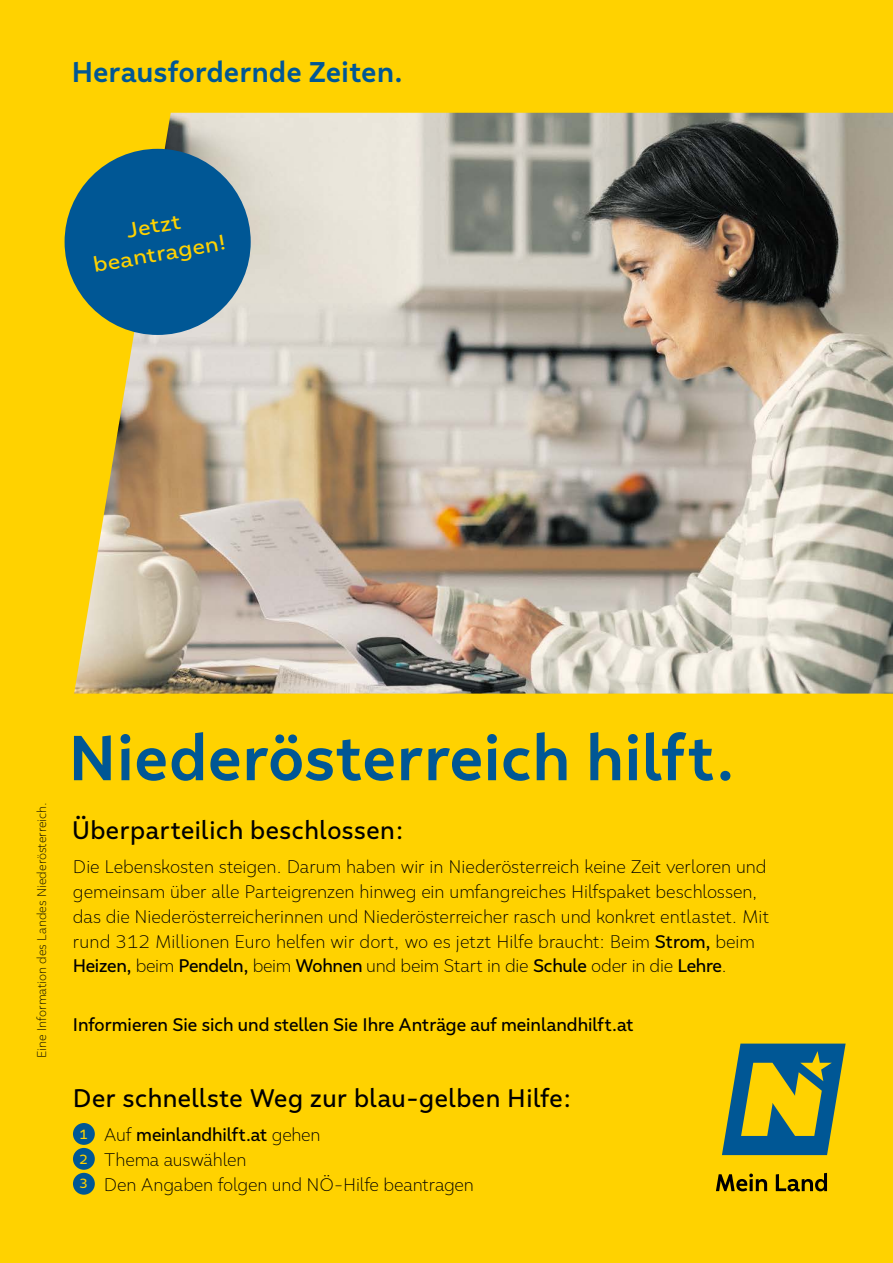
<style>
.page{position:relative;width:893px;height:1263px;background:#ffd200}
.page>*{position:absolute;margin:0;border:0;box-sizing:border-box;transform-origin:0 0}
.t1{font:700 64.2px "Faible";letter-spacing:.02em;color:#005795}
.t2{font:700 28.95px "Faible";letter-spacing:.02em;color:#005795}
.t3{font:500 25.65px "Faible";letter-spacing:.02em;color:#000}
.t4{font:500 21.3px/28.3px "Faible";color:#ffd200;text-align:center;scale:1.11 1}
.t5{font:300 18.45px/24.9px "Faible";letter-spacing:-.005em;color:#000}
.t6{font:500 18.45px "Faible";color:#000}
.t7{font:300 12.9px "Faible";color:#000}
.s1{font-weight:500}
</style>
<div class="page">
<img style="left:74px;top:113px;width:819px;height:580px">
<div style="left:65px;top:149px;width:186px;height:186px;background:#005795;border-radius:50%"></div>
<div style="left:73px;top:1123px;width:22px;height:22px;background:#005795;border-radius:50%"></div>
<div style="left:73px;top:1148px;width:22px;height:22px;background:#005795;border-radius:50%"></div>
<div style="left:73px;top:1173px;width:22px;height:22px;background:#005795;border-radius:50%"></div>
<svg style="left:776px;top:1173px;width:51px;height:18px"></svg>
<svg style="left:716px;top:1173px;width:51px;height:18px"></svg>
<svg style="left:722px;top:1043px;width:124px;height:112px"></svg>
<h2 class="t2" style="left:72px;top:53px;width:333px">Herausfordernde Zeiten.</h2>
<p class="t4" style="left:86px;top:223px;width:122px;rotate:-10deg">Jetzt beantragen!</p>
<p class="t7" style="left:34px;top:1058px;width:257px;rotate:-90deg">Eine Information des Landes Niederösterreich.</p>
<h1 class="t1" style="left:69px;top:715px;width:668px">Niederösterreich hilft.</h1>
<h3 class="t3" style="left:72px;top:813px;width:333px">Überparteilich beschlossen:</h3>
<p class="t5" style="left:73px;top:854px;width:698px">Die Lebenskosten steigen. Darum haben wir in Niederösterreich keine Zeit verloren und gemeinsam über alle Parteigrenzen hinweg ein umfangreiches Hilfspaket beschlossen, das die Niederösterreicherinnen und Niederösterreicher rasch und konkret entlastet. Mit rund 312 Millionen Euro helfen wir dort, wo es jetzt Hilfe braucht: Beim <span class="s1">Strom,</span> beim <span class="s1">Heizen,</span> beim <span class="s1">Pendeln,</span> beim <span class="s1">Wohnen</span> und beim Start in die <span class="s1">Schule</span> oder in die <span class="s1">Lehre</span>.</p>
<p class="t6" style="left:73px;top:1013px;width:562px">Informieren Sie sich und stellen Sie Ihre Anträge auf meinlandhilft.at</p>
<h3 class="t3" style="left:73px;top:1082px;width:500px">Der schnellste Weg zur blau-gelben Hilfe:</h3>
<p class="t5" style="left:80px;top:1123px;width:396px"><sup>1</sup> Auf <span class="s1">meinlandhilft.at</span> gehen<br><sup>2</sup> Thema auswählen<br><sup>3</sup> Den Angaben folgen und NÖ-Hilfe beantragen</p>
</div>
